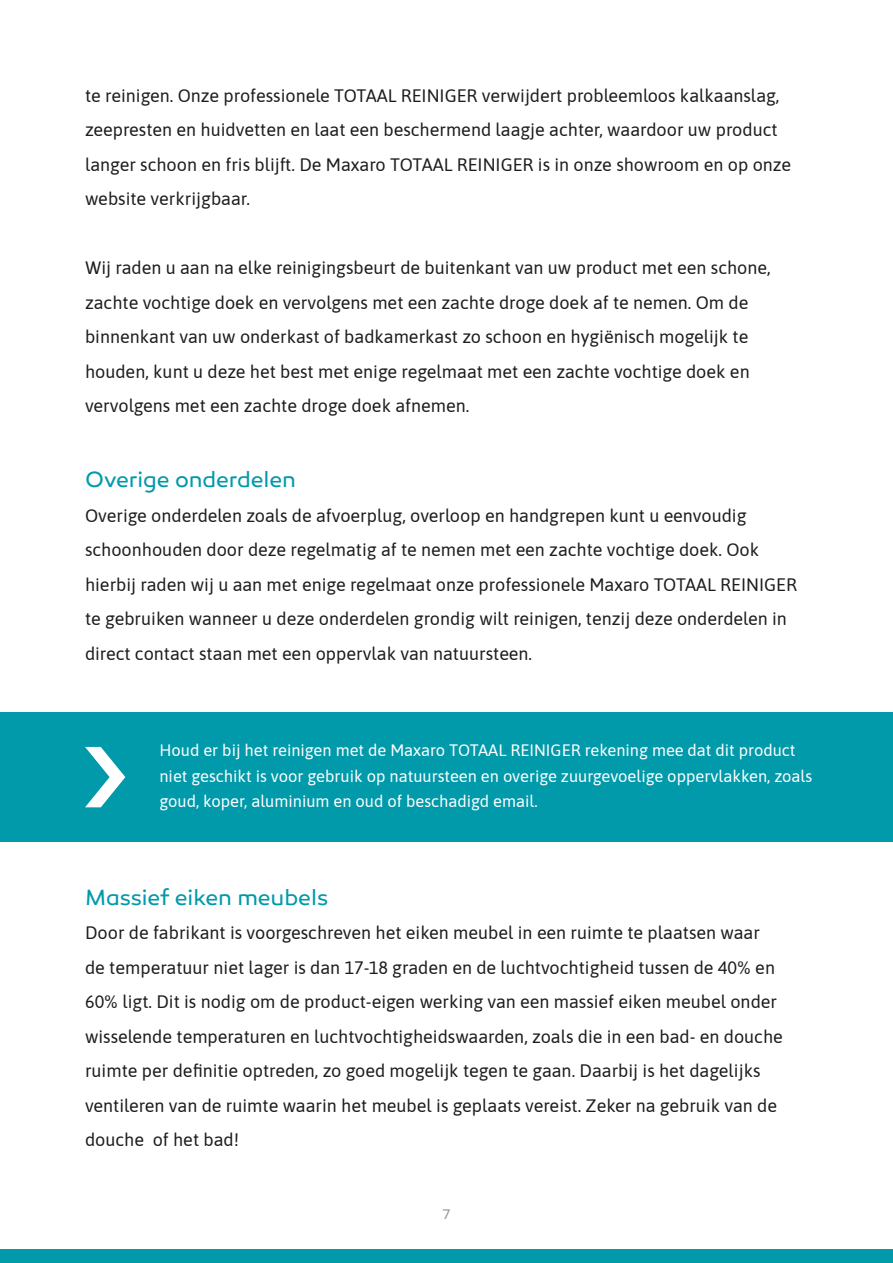
<style>
.page{position:relative;width:893px;height:1263px;background:#fff}
.page>*{position:absolute;margin:0;border:0;box-sizing:border-box;transform-origin:0 0}
.t1{font:22.5px "Canaro";letter-spacing:-.005em;color:#009aaa}
.t2{font:18px/34.5px "Asap";color:#1d1d1b}
.t3{font:16.5px/25.5px "Asap";color:#fff}
.t4{font:14.25px "Canaro";color:#9d9d9d}
</style>
<div class="page">
<div style="left:0;top:1249px;width:893px;height:14px;background:#009aaa"></div>
<div style="left:0;top:712px;width:893px;height:130px;background:#009aaa"></div>
<svg style="left:85px;top:747px;width:40px;height:60px"></svg>
<p class="t2" style="left:85px;top:77px;width:707px">te reinigen. Onze professionele TOTAAL REINIGER verwijdert probleemloos kalkaanslag, zeepresten en huidvetten en laat een beschermend laagje achter, waardoor uw product langer schoon en fris blijft. De Maxaro TOTAAL REINIGER is in onze showroom en op onze website verkrijgbaar.</p>
<p class="t2" style="left:85px;top:250px;width:687px">Wij raden u aan na elke reinigingsbeurt de buitenkant van uw product met een schone, zachte vochtige doek en vervolgens met een zachte droge doek af te nemen. Om de binnenkant van uw onderkast of badkamerkast zo schoon en hygiënisch mogelijk te houden, kunt u deze het best met enige regelmaat met een zachte vochtige doek en vervolgens met een zachte droge doek afnemen.</p>
<p class="t1" style="left:85px;top:466px;width:212px">Overige onderdelen</p>
<p class="t2" style="left:85px;top:497px;width:714px">Overige onderdelen zoals de afvoerplug, overloop en handgrepen kunt u eenvoudig schoonhouden door deze regelmatig af te nemen met een zachte vochtige doek. Ook hierbij raden wij u aan met enige regelmaat onze professionele Maxaro TOTAAL REINIGER te gebruiken wanneer u deze onderdelen grondig wilt reinigen, tenzij deze onderdelen in direct contact staan met een oppervlak van natuursteen.</p>
<p class="t3" style="left:159px;top:737px;width:654px">Houd er bij het reinigen met de Maxaro TOTAAL REINIGER rekening mee dat dit product niet geschikt is voor gebruik op natuursteen en overige zuurgevoelige oppervlakken, zoals goud, koper, aluminium en oud of beschadigd email.</p>
<p class="t1" style="left:85px;top:884px;width:245px">Massief eiken meubels</p>
<p class="t2" style="left:85px;top:915px;width:699px">Door de fabrikant is voorgeschreven het eiken meubel in een ruimte te plaatsen waar de temperatuur niet lager is dan 17-18 graden en de luchtvochtigheid tussen de 40% en 60% ligt. Dit is nodig om de product-eigen werking van een massief eiken meubel onder wisselende temperaturen en luchtvochtigheidswaarden, zoals die in een bad- en douche ruimte per definitie optreden, zo goed mogelijk tegen te gaan. Daarbij is het dagelijks ventileren van de ruimte waarin het meubel is geplaats vereist. Zeker na gebruik van de douche of het bad!</p>
<p class="t4" style="left:442px;top:1206px;width:9px">7</p>
</div>
